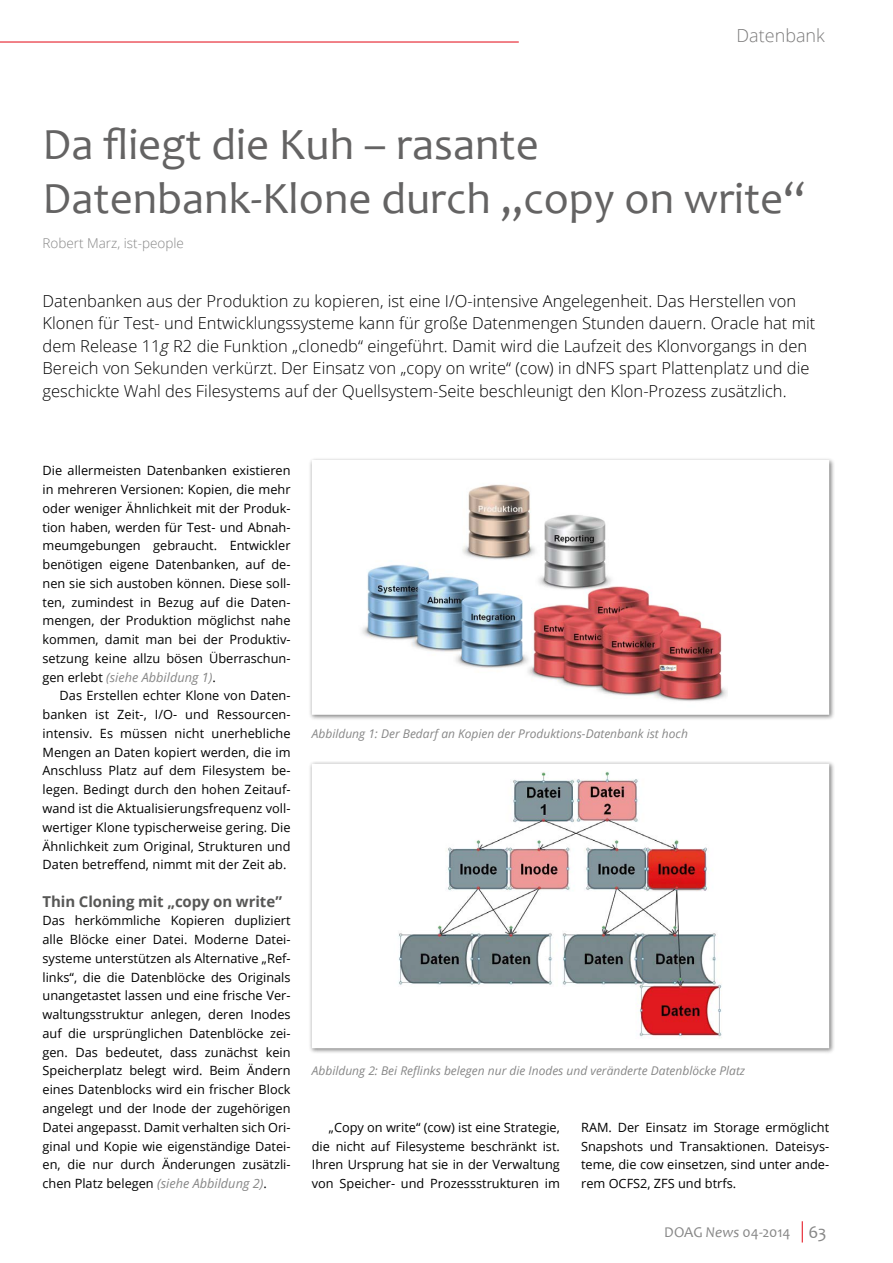
<style>
.page{position:relative;width:893px;height:1263px;background:#fff}
.page>*{position:absolute;margin:0;border:0;box-sizing:border-box;transform-origin:0 0}
.t1{font:45px/54px "Candara";color:#646363}
.t2{font:300 18px "Open Sans";color:#7c7b7b}
.t3{font:300 16.5px/22.5px "Open Sans";color:#000}
.t4{font:700 15px "Open Sans";letter-spacing:-.005em;color:#575756}
.t5{font:15px "Candara";letter-spacing:-.01em;color:#878787}
.t6{font:300 13.5px "Open Sans";color:#878787}
.t7{font:12.75px/18.8px "Open Sans";color:#000;text-align:justify}
.t8{font:italic 12px "Open Sans";color:#878787}
.s1{font-style:italic}
.s2{font-style:italic;color:#878787}
.s3{font-size:18px}
</style>
<div class="page">
<svg style="left:802px;top:1221px;width:1px;height:21px"></svg>
<hr style="left:0;top:42px;width:519px;height:1px;background:#e30613">
<svg style="left:310px;top:459px;width:523px;height:259px"></svg>
<svg style="left:310px;top:762px;width:523px;height:290px"></svg>
<h2 class="t2" style="left:737px;top:24px;width:90px">Datenbank</h2>
<h1 class="t1" style="left:43px;top:117px;width:765px">Da fliegt die Kuh – rasante<br>Datenbank-Klone durch „copy on write“</h1>
<p class="t6" style="left:43px;top:234px;width:143px">Robert Marz, ist-people</p>
<p class="t3" style="left:43px;top:289px;width:774px">Datenbanken aus der Produktion zu kopieren, ist eine I/O-intensive Angelegenheit. Das Herstellen von Klonen für Test- und Entwicklungssysteme kann für große Datenmengen Stunden dauern. Oracle hat mit dem Release 11<span class="s1">g</span> R2 die Funktion „clonedb“ eingeführt. Damit wird die Laufzeit des Klonvorgangs in den Bereich von Sekunden verkürzt. Der Einsatz von „copy on write“ (cow) in dNFS spart Plattenplatz und die geschickte Wahl des Filesystems auf der Quellsystem-Seite beschleunigt den Klon-Prozess zusätzlich.</p>
<p class="t7" style="left:43px;top:461px;width:250px">Die allermeisten Datenbanken existieren in mehreren Versionen: Kopien, die mehr oder weniger Ähnlichkeit mit der Produk&shy;tion haben, werden für Test- und Abnah&shy;meumgebungen gebraucht. Entwickler benötigen eigene Datenbanken, auf de&shy;nen sie sich austoben können. Diese soll&shy;ten, zumindest in Bezug auf die Daten&shy;mengen, der Produktion möglichst nahe kommen, damit man bei der Produktiv&shy;setzung keine allzu bösen Überraschun&shy;gen erlebt <span class="s2">(siehe Abbildung 1)</span>.</p>
<p class="t7" style="left:43px;top:686px;width:250px;text-indent:17px">Das Erstellen echter Klone von Daten&shy;banken ist Zeit-, I/O- und Ressourcen&shy;intensiv. Es müssen nicht unerhebliche Mengen an Daten kopiert werden, die im Anschluss Platz auf dem Filesystem be&shy;legen. Bedingt durch den hohen Zeitauf&shy;wand ist die Aktualisierungsfrequenz voll&shy;wertiger Klone typischerweise gering. Die Ähnlichkeit zum Original, Strukturen und Daten betreffend, nimmt mit der Zeit ab.</p>
<p class="t4" style="left:43px;top:891px;width:241px">Thin Cloning mit „copy on write”</p>
<p class="t7" style="left:43px;top:911px;width:250px">Das herkömmliche Kopieren dupliziert alle Blöcke einer Datei. Moderne Datei&shy;systeme unterstützen als Alternative „Ref&shy;links“, die die Datenblöcke des Originals unangetastet lassen und eine frische Ver&shy;waltungsstruktur anlegen, deren Inodes auf die ursprünglichen Datenblöcke zei&shy;gen. Das bedeutet, dass zunächst kein Speicherplatz belegt wird. Beim Ändern eines Datenblocks wird ein frischer Block angelegt und der Inode der zugehörigen Datei angepasst. Damit verhalten sich Ori&shy;ginal und Kopie wie eigenständige Datei&shy;en, die nur durch Änderungen zusätzli&shy;chen Platz belegen <span class="s2">(siehe Abbildung 2)</span>.</p>
<p class="t8" style="left:312px;top:725px;width:378px">Abbildung 1: Der Bedarf an Kopien der Produktions-Datenbank ist hoch</p>
<p class="t8" style="left:312px;top:1063px;width:435px">Abbildung 2: Bei Reflinks belegen nur die Inodes und veränderte Datenblöcke Platz</p>
<p class="t7" style="left:312px;top:1117px;width:250px;text-indent:17px">„Copy on write“ (cow) ist eine Strategie, die nicht auf Filesysteme beschränkt ist.<br>Ihren Ursprung hat sie in der Verwaltung von Speicher- und Prozessstrukturen im</p>
<p class="t7" style="left:581px;top:1117px;width:250px">RAM. Der Einsatz im Storage ermöglicht Snapshots und Transaktionen. Dateisys&shy;teme, die cow einsetzen, sind unter ande&shy;rem OCFS2, ZFS und btrfs.</p>
<p class="t5" style="left:664px;top:1223px;width:164px">DOAG <span class="s1">News</span> 04-2014 <span class="s3">63</span></p>
</div>
